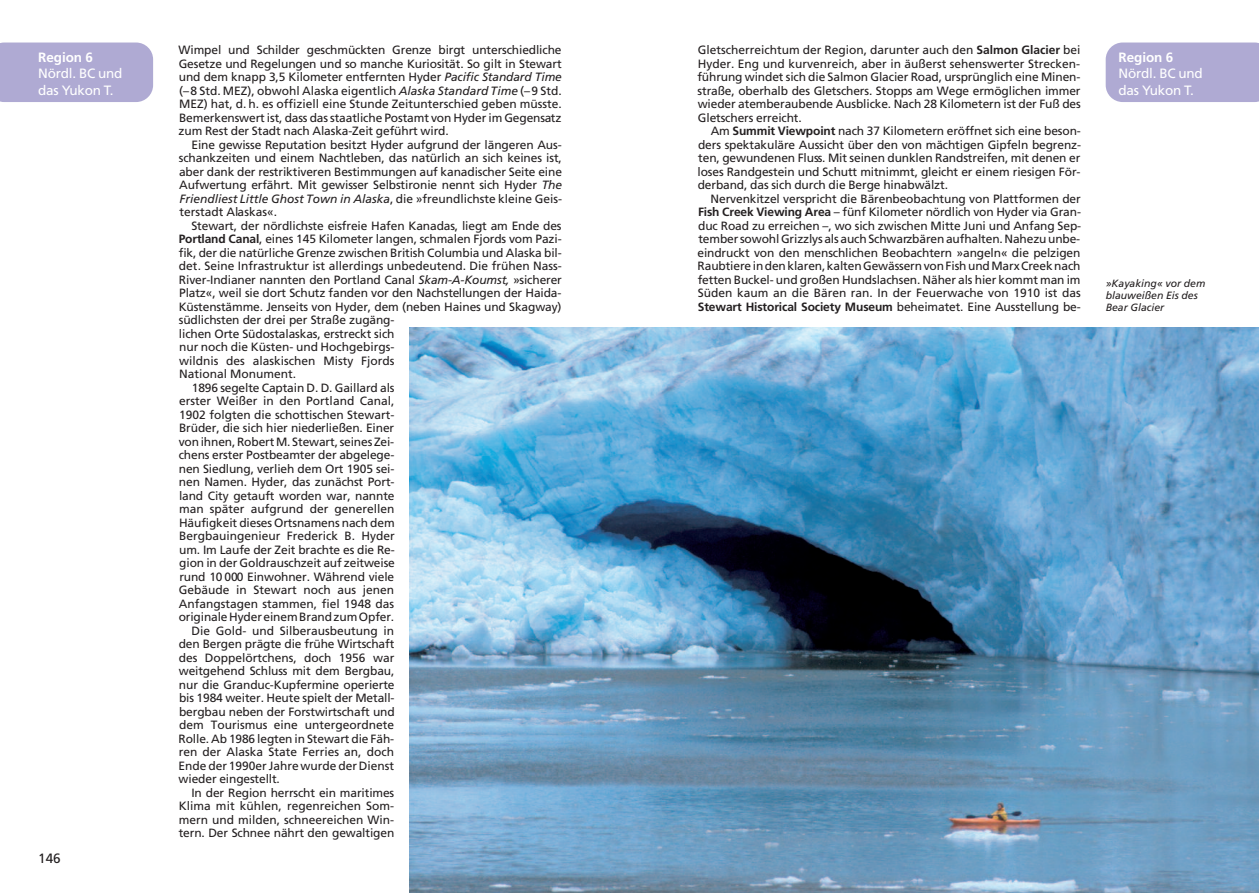
<style>
.page{position:relative;width:1259px;height:893px;background:#fff}
.page>*{position:absolute;margin:0;border:0;box-sizing:border-box;transform-origin:0 0}
.t1{font:13.5px/16.5px "Frutiger LT Pro";letter-spacing:-.015em;color:#fff}
.t2{font:700 13.5px "Frutiger LT Pro";letter-spacing:-.005em;color:#fff}
.t3{font:13.5px "Frutiger LT Pro";color:#231f20}
.t4{font:12px/13.5px "Frutiger LT Pro";letter-spacing:-.01em;color:#231f20;text-align:justify}
.t5{font:italic 10.5px/12px "Frutiger LT Pro";color:#231f20}
.s1{font-style:italic}
.s2{font-weight:700}
</style>
<div class="page">
<img style="left:409px;top:327px;width:850px;height:566px">
<div style="left:1105px;top:43px;width:154px;height:59px;background:#afaad3"></div>
<div style="left:0;top:43px;width:153px;height:59px;background:#afaad3"></div>
<p class="t2" style="left:38px;top:53px;width:56px">Region 6</p>
<p class="t1" style="left:38px;top:67px;width:86px">Nördl. BC und das Yukon T.</p>
<p class="t3" style="left:38px;top:854px;width:24px">146</p>
<p class="t4" style="left:179px;top:44px;width:385px">Wimpel und Schilder geschmückten Grenze birgt unterschiedliche Gesetze und Regelungen und so manche Kuriosität. So gilt in Stewart und dem knapp 3,5 Kilometer entfernten Hyder <span class="s1">Pacific Standard Time </span>(–8 Std. MEZ), obwohl Alaska eigentlich <span class="s1">Alaska Standard Time</span> (–9 Std.<br>MEZ) hat, d. h. es offiziell eine Stunde Zeitunterschied geben müsste.<br>Bemerkenswert ist, dass das staatliche Postamt von Hyder im Gegensatz zum Rest der Stadt nach Alaska-Zeit geführt wird.</p>
<p class="t4" style="left:179px;top:139px;width:385px;text-indent:13px">Eine gewisse Reputation besitzt Hyder aufgrund der längeren Aus&shy;schankzeiten und einem Nachtleben, das natürlich an sich keines ist, aber dank der restriktiveren Bestimmungen auf kanadischer Seite eine Aufwertung erfährt. Mit gewisser Selbstironie nennt sich Hyder <span class="s1">The Friendliest Little Ghost Town in Alaska</span>, die »freundlichste kleine Geis&shy;terstadt Alaskas«.</p>
<p class="t4" style="left:191px;top:220px;width:372px">Stewart, der nördlichste eisfreie Hafen Kanadas, liegt am Ende des</p>
<p class="t4" style="left:179px;top:233px;width:384px"><span class="s2">Portland Canal</span>, eines 145 Kilometer langen, schmalen Fjords vom Pazi-</p>
<p class="t4" style="left:179px;top:247px;width:384px">fik, der die natürliche Grenze zwischen British Columbia und Alaska bil-</p>
<p class="t4" style="left:179px;top:260px;width:384px">det. Seine Infrastruktur ist allerdings unbedeutend. Die frühen Nass-</p>
<p class="t4" style="left:179px;top:274px;width:384px">River-Indianer nannten den Portland Canal <span class="s1">Skam-A-Koumst,</span> »sicherer</p>
<p class="t4" style="left:179px;top:287px;width:384px">Platz«, weil sie dort Schutz fanden vor den Nachstellungen der Haida-</p>
<p class="t4" style="left:179px;top:301px;width:384px">Küstenstämme. Jenseits von Hy der, dem (neben Haines und Skag way)</p>
<p class="t4" style="left:179px;top:314px;width:217px">südlichsten der drei per Straße zu gäng -</p>
<p class="t4" style="left:179px;top:328px;width:217px">lichen Orte Südostalaskas, er streckt sich</p>
<p class="t4" style="left:179px;top:341px;width:217px">nur noch die Küsten- und Hochgebirgs-</p>
<p class="t4" style="left:179px;top:355px;width:217px">wildnis des alas kischen Misty Fjords</p>
<p class="t4" style="left:179px;top:368px;width:118px">National Mo nument.</p>
<p class="t4" style="left:192px;top:382px;width:204px">1896 segelte Captain D. D. Gaillard als</p>
<p class="t4" style="left:179px;top:395px;width:217px">erster Weißer in den Portland Canal,</p>
<p class="t4" style="left:179px;top:409px;width:217px">1902 folgten die schottischen Stewart-</p>
<p class="t4" style="left:179px;top:422px;width:217px">Brüder, die sich hier niederließen. Einer</p>
<p class="t4" style="left:179px;top:436px;width:217px">von ihnen, Robert M. Stewart, seines Zei-</p>
<p class="t4" style="left:179px;top:449px;width:217px">chens erster Postbeamter der abgelege-</p>
<p class="t4" style="left:179px;top:463px;width:217px">nen Siedlung, verlieh dem Ort 1905 sei-</p>
<p class="t4" style="left:179px;top:476px;width:217px">nen Namen. Hyder, das zunächst Port-</p>
<p class="t4" style="left:179px;top:490px;width:217px">land City getauft worden war, nannte</p>
<p class="t4" style="left:179px;top:503px;width:217px">man später aufgrund der generellen</p>
<p class="t4" style="left:179px;top:517px;width:217px">Häufigkeit dieses Ortsnamens nach dem</p>
<p class="t4" style="left:179px;top:530px;width:217px">Bergbauingenieur Frederick B. Hyder</p>
<p class="t4" style="left:179px;top:544px;width:217px">um. Im Laufe der Zeit brachte es die Re -</p>
<p class="t4" style="left:179px;top:557px;width:217px">gion in der Goldrauschzeit auf zeitweise</p>
<p class="t4" style="left:179px;top:571px;width:216px">rund 10 000 Einwohner. Während viele</p>
<p class="t4" style="left:179px;top:584px;width:217px">Gebäude in Stewart noch aus jenen</p>
<p class="t4" style="left:179px;top:598px;width:217px">Anfangstagen stammen, fiel 1948 das</p>
<p class="t4" style="left:179px;top:611px;width:217px">originale Hyder einem Brand zum Opfer.</p>
<p class="t4" style="left:191px;top:625px;width:204px">Die Gold- und Silberausbeutung in</p>
<p class="t4" style="left:179px;top:638px;width:217px">den Bergen prägte die frühe Wirtschaft</p>
<p class="t4" style="left:179px;top:652px;width:217px">des Doppelörtchens, doch 1956 war</p>
<p class="t4" style="left:179px;top:665px;width:217px">weitgehend Schluss mit dem Bergbau,</p>
<p class="t4" style="left:179px;top:679px;width:217px">nur die Granduc-Kupfermine operierte</p>
<p class="t4" style="left:179px;top:692px;width:217px">bis 1984 weiter. Heute spielt der Metall-</p>
<p class="t4" style="left:179px;top:706px;width:217px">bergbau ne ben der Forstwirtschaft und</p>
<p class="t4" style="left:179px;top:719px;width:216px">dem Tourismus eine untergeordnete</p>
<p class="t4" style="left:179px;top:733px;width:217px">Rolle. Ab 1986 legten in Stewart die Fäh-</p>
<p class="t4" style="left:179px;top:746px;width:217px">ren der Alaska State Ferries an, doch</p>
<p class="t4" style="left:179px;top:760px;width:217px">Ende der 1990er Jahre wurde der Dienst</p>
<p class="t4" style="left:179px;top:773px;width:103px">wieder eingestellt.</p>
<p class="t4" style="left:191px;top:787px;width:204px">In der Region herrscht ein maritimes</p>
<p class="t4" style="left:179px;top:800px;width:217px">Klima mit kühlen, regenreichen Som-</p>
<p class="t4" style="left:179px;top:814px;width:217px">mern und milden, schneereichen Win-</p>
<p class="t4" style="left:179px;top:827px;width:217px">tern. Der Schnee nährt den gewaltigen</p>
<p class="t4" style="left:697px;top:44px;width:385px">Gletscherreichtum der Region, darunter auch den <span class="s2">Salmon Glacier</span> bei Hyder. Eng und kurvenreich, aber in äußerst sehenswerter Strecken&shy;führung windet sich die Salmon Glacier Road, ursprünglich eine Minen&shy;straße, oberhalb des Gletschers. Stopps am Wege ermöglichen immer wieder atemberaubende Ausblicke. Nach 28 Kilometern ist der Fuß des Gletschers erreicht.</p>
<p class="t4" style="left:697px;top:125px;width:385px;text-indent:13px">Am <span class="s2">Summit View point</span> nach 37 Kilometern eröffnet sich eine beson&shy;ders spektakuläre Aussicht über den von mächtigen Gipfeln begrenz&shy;ten, gewundenen Fluss. Mit seinen dunklen Randstreifen, mit denen er loses Randgestein und Schutt mitnimmt, gleicht er einem riesigen För&shy;derband, das sich durch die Berge hinabwälzt.</p>
<p class="t4" style="left:697px;top:193px;width:385px;text-indent:13px">Nervenkitzel verspricht die Bärenbeobachtung von Plattformen der <span class="s2">Fish Creek Viewing Area</span> – fünf Kilometer nördlich von Hyder via Gran&shy;duc Road zu erreichen –, wo sich zwischen Mitte Juni und Anfang Sep&shy;tember sowohl Grizzlys als auch Schwarzbären aufhalten. Nahezu unbe&shy;eindruckt von den menschlichen Beobachtern »angeln« die pelzigen Raubtiere in den klaren, kalten Gewässern von Fish und Marx Creek nach fetten Buckel- und großen Hundslachsen. Näher als hier kommt man im Süden kaum an die Bären ran. In der Feuerwache von 1910 ist das <span class="s2">Stewart Historical Society Museum</span> beheimatet. Eine Ausstellung be -</p>
<p class="t2" style="left:1118px;top:53px;width:56px">Region 6</p>
<p class="t1" style="left:1118px;top:67px;width:86px">Nördl. BC und das Yukon T.</p>
<p class="t5" style="left:1105px;top:279px;width:101px">»Kayaking« vor dem blauweißen Eis des<br>Bear Glacier</p>
</div>
